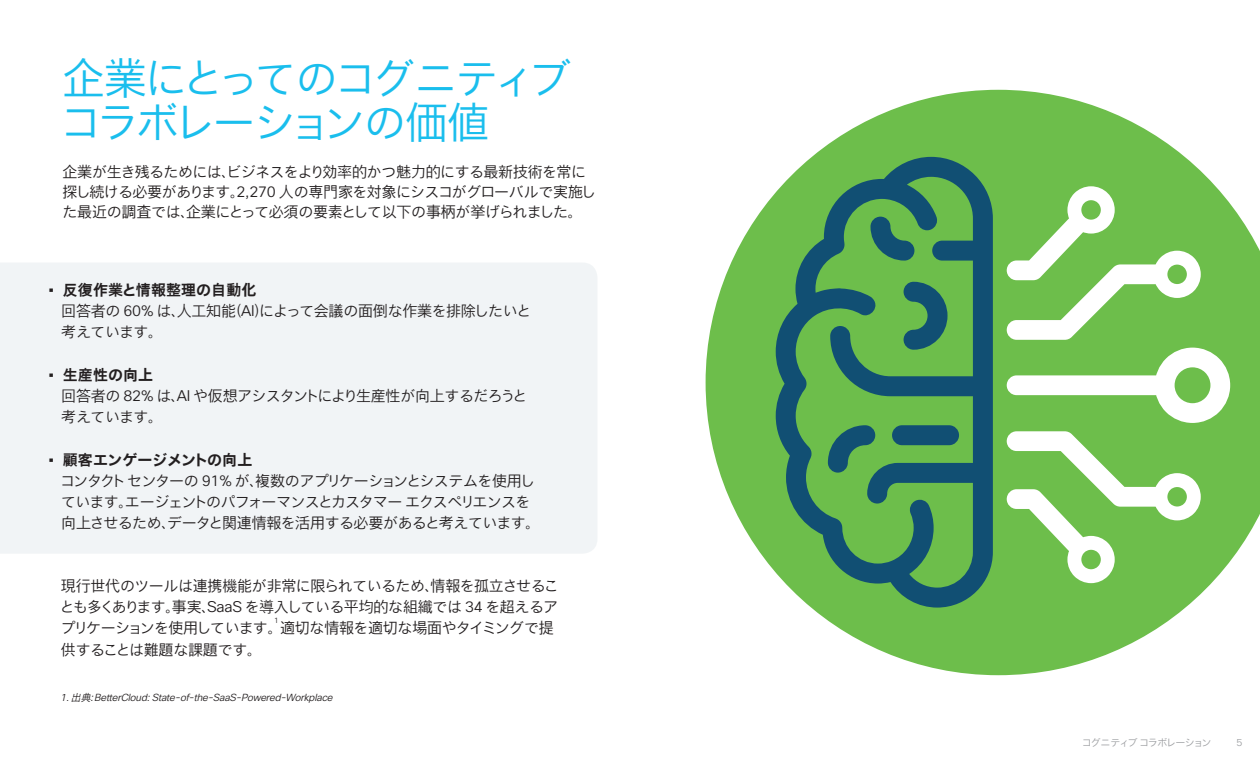
<style>
.page{position:relative;width:1260px;height:765px;background:#fff}
.page>*{position:absolute;margin:0;border:0;box-sizing:border-box;transform-origin:0 0}
.t1{font:42.5px/43.9px "Cisco Sans JPN Light";letter-spacing:-.085em;color:#1abeed}
.Body{font:15px/21.2px "Cisco Sans JPN Light";letter-spacing:-.04em;color:#231f20}
.Body-2{font:15px/21.2px "Cisco Sans JPN Light";letter-spacing:-.015em;color:#231f20}
.Body-3{font:italic 300 10px "Cisco Sans";color:#231f20}
.t2{font:10px "Cisco Sans JPN Light";letter-spacing:-.09em;color:#9d9fa2}
.t3{font:300 10px "Cisco Sans";color:#9d9fa2}
.Body-4{font:300 7.5px "Cisco Sans";color:#231f20}
.s1{font-family:"Cisco Sans";font-weight:300}
.s2{font-family:"Cisco Sans";font-weight:700}
.s3{font-family:"Cisco Sans JPN Bold"}
.s4{font-family:"Cisco Sans JPN Light";font-weight:400}
</style>
<div class="page">
<div style="left:0;top:263px;width:597px;height:290px;background:#f1f4f6"></div>
<svg style="left:706px;top:90px;width:554px;height:585px;fill:#6dbe4b"></svg>
<svg style="left:776px;top:157px;width:217px;height:451px;background:#4d975b"></svg>
<svg style="left:870px;top:217px;width:44px;height:44px;background:#3a8160"></svg>
<svg style="left:904px;top:282px;width:44px;height:68px;background:#357a63"></svg>
<div style="left:892px;top:425px;width:67px;height:20px;background:#114f73;border-radius:10px"></div>
<svg style="left:828px;top:425px;width:47px;height:48px;background:#3d845f"></svg>
<div style="left:1007px;top:375px;width:165px;height:20px;background:#fff;border-radius:10px"></div>
<svg style="left:1155px;top:348px;width:75px;height:75px"></svg>
<svg style="left:1007px;top:431px;width:194px;height:152px"></svg>
<svg style="left:1007px;top:186px;width:194px;height:154px"></svg>
<h1 class="t1" style="left:60px;top:59px;width:514px">企業にとってのコグニティブコラボレーションの価値</h1>
<h1 class="Body" style="left:62px;top:163px;width:535px;line-height:20px">企業が生き残るためには、ビジネスをより効率的かつ魅力的にする最新技術を常に探し続ける必要があります。<span class="s1">2,270</span> 人の専門家を対象にシスコがグローバルで実施した最近の調査では、企業にとって必須の要素として以下の事柄が挙げられました。</h1>
<p class="Body-2" style="left:61px;top:280px;width:472px;text-indent:-12px"><span class="s2">•</span> <span class="s3">反復作業と情報整理の自動化<br></span>回答者の <span class="s1">60%</span> は、人工知能（<span class="s1">AI</span>）によって会議の面倒な作業を排除したいと考えています。</p>
<p class="Body" style="left:61px;top:365px;width:468px;text-indent:-12px"><span class="s2">•</span> <span class="s3">生産性の向上<br></span>回答者の <span class="s1">82%</span> は、<span class="s1">AI</span> や仮想アシスタントにより生産性が向上するだろうと考えています。</p>
<p class="Body" style="left:60px;top:450px;width:482px;text-indent:-11px"><span class="s2">•</span> <span class="s3">顧客エンゲージメントの向上<br></span>コンタクトセンターの <span class="s1">91%</span> が、複数のアプリケーションとシステムを使用しています。エージェントのパフォーマンスとカスタマーエクスペリエンスを向上させるため、データと関連情報を活用する必要があると考えています。</p>
<p class="Body" style="left:60px;top:576px;width:501px;text-align:justify">現行世代のツールは連携機能が非常に限られているため、情報を孤立させることも多くあります。事実、<span class="s1">SaaS</span> を導入している平均的な組織では <span class="s1">34</span> を超えるアプリケーションを使用しています。</p>
<p class="Body-4" style="left:274px;top:616px;width:6px">1</p>
<p class="Body-2" style="left:280px;top:618px;width:275px">適切な情報を適切な場面やタイミングで提</p>
<p class="Body-2" style="left:61px;top:640px;width:202px">供することは難題な課題です。</p>
<p class="Body-3" style="left:60px;top:691px;width:277px">1.<span class="s4">出典：</span>BetterCloud:State-of-the-SaaS-Powered-Workplace</p>
<p class="t2" style="left:1082px;top:736px;width:131px">コグニティブコラボレーション</p>
<p class="t3" style="left:1237px;top:736px;width:7px">5</p>
</div>
